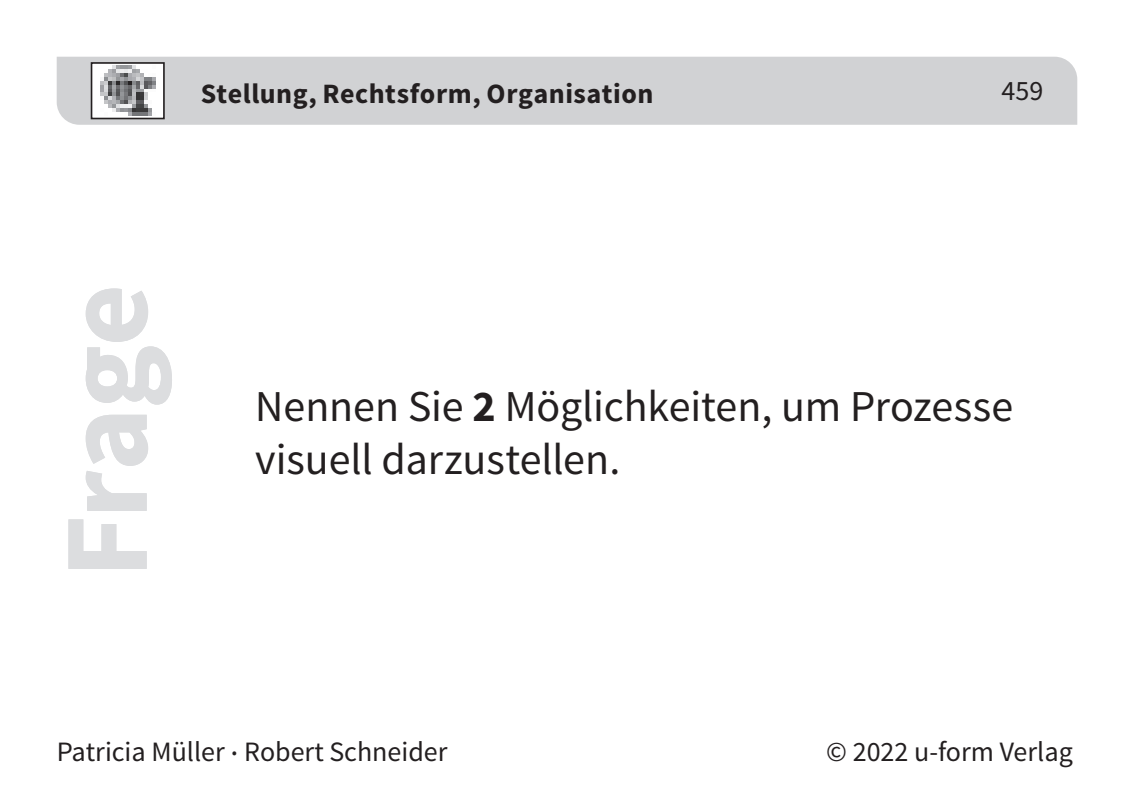
<style>
.page{position:relative;width:1134px;height:794px;background:#fff}
.page>*{position:absolute;margin:0;border:0;box-sizing:border-box;transform-origin:0 0}
.t1{font:700 120px "Source Sans Pro";letter-spacing:-.01em;color:#dcdddf}
.t2{font:44px/52.8px "Source Sans Pro";letter-spacing:-.005em;color:#231f20}
.t3{font:28px "Source Sans Pro";color:#231f20}
.t4{font:700 28px "Source Sans Pro";letter-spacing:.02em;color:#231f20}
.s1{font-weight:700}
</style>
<div class="page">
<div style="left:57px;top:57px;width:1020px;height:68px;background:#d1d2d4"></div>
<div style="left:92px;top:63px;width:72px;height:55px;background:#fff"></div>
<img style="left:100px;top:66px;width:55px;height:49px">
<div style="left:91px;top:62px;width:74px;height:57px;border:2px solid #231f20"></div>
<p class="t4" style="left:201px;top:76px;width:454px">Stellung, Rechtsform, Organisation</p>
<p class="t3" style="left:1001px;top:73px;width:43px">459</p>
<h1 class="t1" style="left:30px;top:578px;width:295px;rotate:-90deg">Frage</h1>
<p class="t2" style="left:255px;top:381px;width:760px">Nennen Sie <span class="s1">2</span> Möglichkeiten, um Prozesse visuell darzustellen.</p>
<p class="t3" style="left:57px;top:734px;width:392px">Patricia Müller <sup>.</sup> Robert Schneider</p>
<p class="t3" style="left:826px;top:734px;width:248px">© 2022 u-form Verlag</p>
</div>
